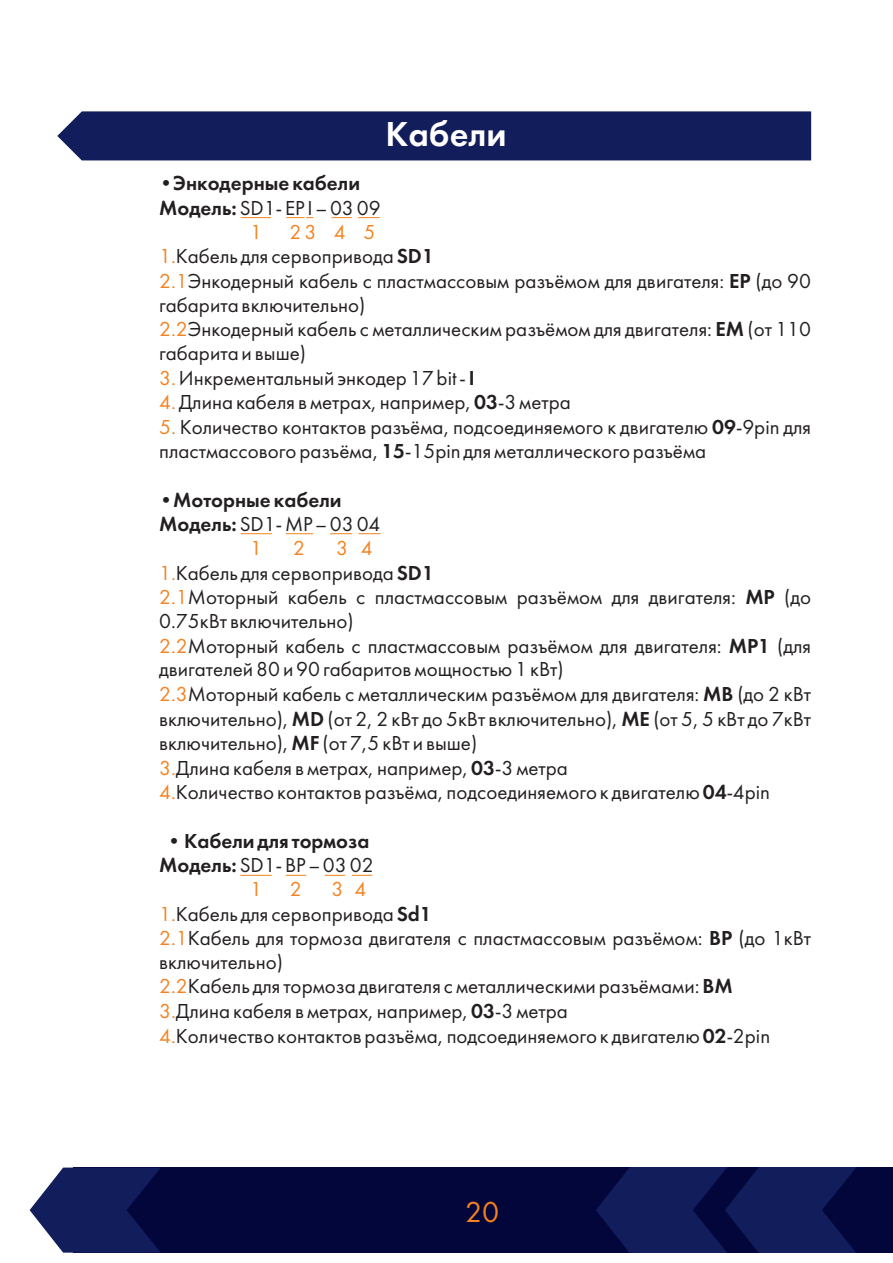
<style>
.page{position:relative;width:893px;height:1263px;background:#fff}
.page>*{position:absolute;margin:0;border:0;box-sizing:border-box;transform-origin:0 0}
.t1{font:36px "Futura Demi C";color:#fff}
.t2{font:30px "Futura Book C";color:#f58220}
.t3{font:21px/23.7px "Futura Book C";color:#231f20}
.t4{font:21px "Futura Demi C";color:#231f20}
.t5{font:21px "Futura Book C";color:#f58220}
.s1{font-family:"Futura Book C"}
.s2{font-family:"Futura Demi C"}
.s3{color:#f58220}
</style>
<div class="page">
<div style="left:73px;top:1167px;width:820px;height:85px;background:#02063b"></div>
<svg style="left:596px;top:1167px;width:260px;height:85px"></svg>
<svg style="left:30px;top:1167px;width:130px;height:85px"></svg>
<div style="left:57px;top:111px;width:754px;height:49px;background:#121d5b"></div>
<hr style="left:241px;top:217px;width:30px;height:1px;background:#f58220">
<svg style="left:331px;top:217px;width:21px;height:1px"></svg>
<svg style="left:358px;top:217px;width:22px;height:1px"></svg>
<hr style="left:241px;top:533px;width:31px;height:1px;background:#f58220">
<svg style="left:286px;top:217px;width:27px;height:1px"></svg>
<svg style="left:286px;top:533px;width:27px;height:1px"></svg>
<svg style="left:330px;top:533px;width:22px;height:1px"></svg>
<svg style="left:359px;top:533px;width:22px;height:1px"></svg>
<hr style="left:240px;top:875px;width:32px;height:1px;background:#f58220">
<svg style="left:286px;top:875px;width:20px;height:1px"></svg>
<svg style="left:325px;top:875px;width:20px;height:1px"></svg>
<svg style="left:352px;top:875px;width:20px;height:1px"></svg>
<p class="t4" style="left:159px;top:175px;width:202px"><span class="s1">•</span>Энкодерные кабели</p>
<h1 class="t1" style="left:386px;top:119px;width:123px">Кабели</h1>
<p class="t3" style="left:250px;top:198px;width:132px;text-indent:-91px"><span class="s2">Модель:</span> SD1- EP I – 03 09<br><span class="s3">1</span></p>
<p class="t3" style="left:159px;top:221px;width:276px;line-height:24.6px;text-indent:130px"><span class="s3">2 3 4 5<br>1.</span>Кабель для сервопривода <span class="s2">SD1</span></p>
<p class="t3" style="left:159px;top:271px;width:653px"><span class="s3">2.1</span>Энкодерный кабель с пластмассовым разъёмом для двигателя: <span class="s2">EP</span> (до 90 габарита включительно)</p>
<p class="t3" style="left:159px;top:319px;width:653px;line-height:24.2px"><span class="s3">2.2</span>Энкодерный кабель с металлическим разъёмом для двигателя: <span class="s2">EM</span> (от 110 габарита и выше)<br><span class="s3">3.</span>Инкрементальный энкодер 17 bit - <span class="s2">I</span></p>
<p class="t3" style="left:159px;top:392px;width:413px"><span class="s3">4.</span>Длина кабеля в метрах, например, <span class="s2">03</span>-3 метра</p>
<p class="t3" style="left:159px;top:416px;width:653px;line-height:24.6px"><span class="s3">5.</span> Количество контактов разъёма, подсоединяемого к двигателю <span class="s2">09</span>-9pin для пластмассового разъёма, <span class="s2">15</span>-15pin для металлического разъёма</p>
<p class="t4" style="left:159px;top:491px;width:184px">•Моторные кабели</p>
<p class="t3" style="left:250px;top:514px;width:132px;text-indent:-91px"><span class="s2">Модель:</span> SD1- MP – 03 04<br><span class="s3">1</span></p>
<p class="t3" style="left:159px;top:537px;width:276px;line-height:24.8px;text-indent:177px"><span class="s3">3 4<br>1.</span>Кабель для сервопривода <span class="s2">SD1</span></p>
<p class="t5" style="left:293px;top:539px;width:13px">2</p>
<p class="t3" style="left:159px;top:587px;width:653px"><span class="s3">2.1</span>Моторный кабель с пластмассовым разъёмом для двигателя: <span class="s2">МP</span> (до<br>0.75кВт включительно)</p>
<p class="t3" style="left:159px;top:635px;width:653px"><span class="s3">2.2</span>Моторный кабель с пластмассовым разъёмом для двигателя: <span class="s2">МP1</span> (для двигателей 80 и 90 габаритов мощностью 1 кВт)</p>
<p class="t3" style="left:159px;top:683px;width:653px;line-height:24.6px;text-align:justify"><span class="s3">2.3</span>Моторный кабель с металлическим разъёмом для двигателя: <span class="s2">MB</span> (до 2 кВт включительно), <span class="s2">MD</span> (от 2, 2 кВт до 5кВт включительно), <span class="s2">ME</span> (от 5, 5 кВт до 7кВт включительно), <span class="s2">MF</span> (от 7,5 кВт и выше)</p>
<p class="t3" style="left:159px;top:782px;width:612px"><span class="s3">4.</span>Количество контактов разъёма, подсоединяемого к двигателю <span class="s2">04</span>-4pin</p>
<p class="t3" style="left:159px;top:757px;width:410px"><span class="s3">3.</span>Длина кабеля в метрах, например, <span class="s2">03</span>-3 метра</p>
<p class="t4" style="left:167px;top:832px;width:204px">• Кабели для тормоза</p>
<p class="t3" style="left:159px;top:855px;width:216px"><span class="s2">Модель:</span> SD1- BP – 03 02</p>
<p class="t3" style="left:159px;top:903px;width:274px"><span class="s3">1.</span>Кабель для сервопривода <span class="s2">Sd1</span></p>
<p class="t5" style="left:250px;top:880px;width:13px">1</p>
<p class="t5" style="left:290px;top:880px;width:13px">2</p>
<p class="t5" style="left:331px;top:880px;width:36px">3 4</p>
<p class="t3" style="left:159px;top:928px;width:653px"><span class="s3">2.1</span>Кабель для тормоза двигателя с пластмассовым разъёмом: <span class="s2">BP</span> (до 1кВт включительно)</p>
<p class="t3" style="left:159px;top:976px;width:575px;line-height:24.6px"><span class="s3">2.2</span>Кабель для тормоза двигателя с металлическими разъёмами: <span class="s2">BM<br></span><span class="s3">3.</span>Длина кабеля в метрах, например, <span class="s2">03</span>-3 метра</p>
<p class="t3" style="left:159px;top:1025px;width:612px"><span class="s3">4.</span>Количество контактов разъёма, подсоединяемого к двигателю <span class="s2">02</span>-2pin</p>
<h2 class="t2" style="left:465px;top:1199px;width:36px">20</h2>
</div>
